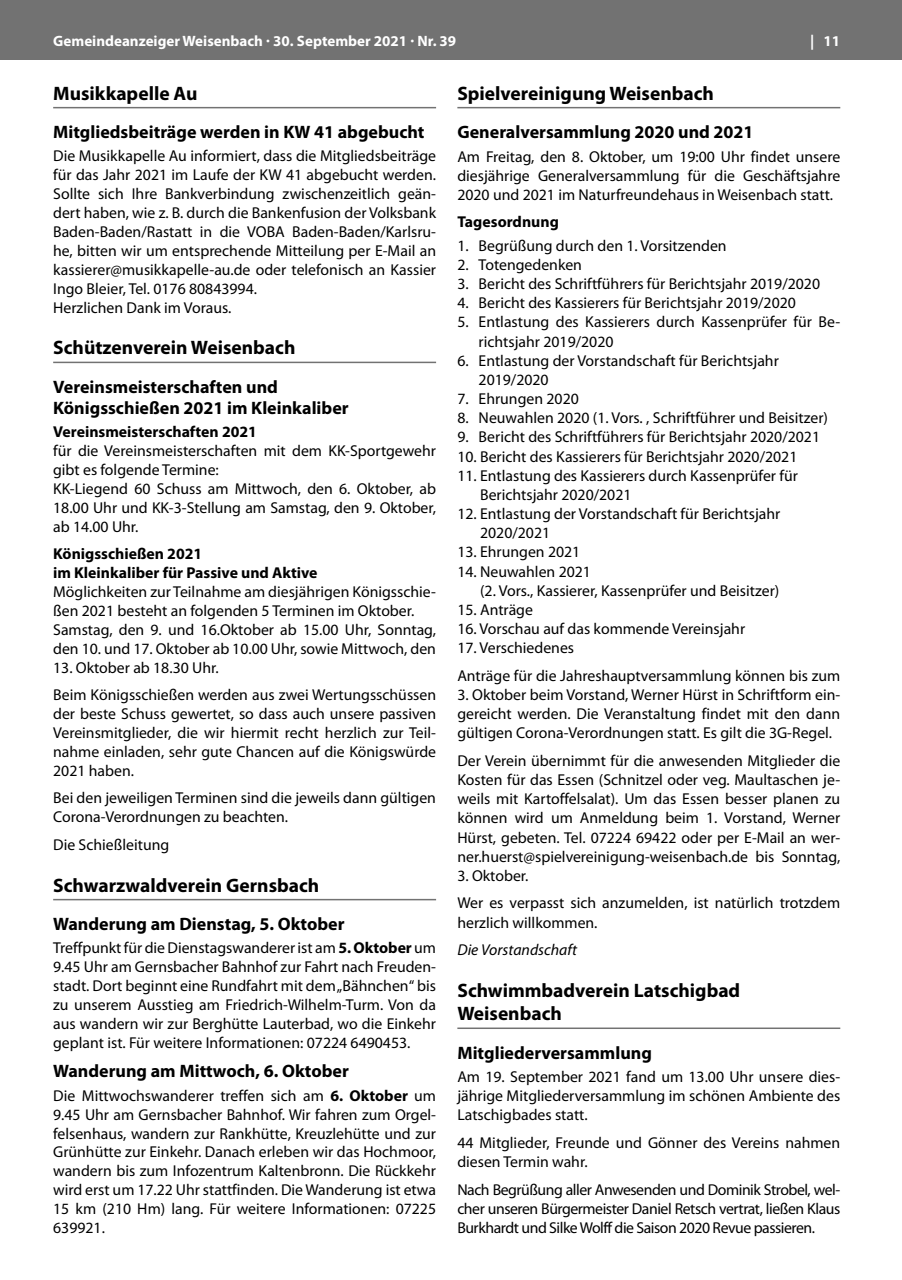
<style>
.page{position:relative;width:902px;height:1280px;background:#fff}
.page>*{position:absolute;margin:0;border:0;box-sizing:border-box;transform-origin:0 0}
.t1{font:700 19.5px/23px "Myriad Pro";color:#000}
.t2{font:700 18px/21.1px "Myriad Pro";color:#000}
.t3{font:15.75px/18.9px "Myriad Pro";color:#000}
.t4{font:700 15.75px/18.9px "Myriad Pro";color:#000}
.t5{font:italic 15.75px "Myriad Pro";color:#000}
.t6{font:700 15px "Myriad Pro";color:#fff}
.s1{font-weight:700}
</style>
<div class="page">
<div style="left:0;top:0;width:901px;height:60px;background:#727272"></div>
<hr style="left:53px;top:107px;width:383px;height:1px;background:#727272">
<hr style="left:53px;top:362px;width:383px;height:1px;background:#727272">
<hr style="left:53px;top:899px;width:383px;height:1px;background:#727272">
<hr style="left:457px;top:107px;width:383px;height:1px;background:#727272">
<hr style="left:457px;top:1027px;width:383px;height:2px;background:#727272">
<p class="t6" style="left:53px;top:31px;width:404px">Gemeindeanzeiger Weisenbach · 30. September 2021 · Nr. 39</p>
<p class="t6" style="left:810px;top:31px;width:31px">| 11</p>
<p class="t1" style="left:53px;top:81px;width:146px">musikkapelle Au</p>
<p class="t2" style="left:53px;top:121px;width:373px">mitgliedsbeiträge werden in KW 41 abgebucht</p>
<p class="t3" style="left:53px;top:146px;width:384px">Die Musikkapelle Au informiert, dass die Mitgliedsbeiträge für das Jahr 2021 im Laufe der KW 41 abgebucht werden.<br>Sollte sich Ihre Bankverbindung zwischenzeitlich geän&shy;dert haben, wie z. B. durch die Bankenfusion der Volksbank Baden-Baden/Rastatt in die VOBA Baden-Baden/Karlsru&shy;he, bitten wir um entsprechende Mitteilung per E-Mail an kassierer@musikkapelle-au.de oder telefonisch an Kassier Ingo Bleier, Tel. 0176 80843994.<br>Herzlichen Dank im Voraus.</p>
<p class="t1" style="left:53px;top:336px;width:244px">Schützenverein Weisenbach</p>
<p class="t2" style="left:53px;top:375px;width:297px">Vereinsmeisterschaften und<br>Königsschießen 2021 im Kleinkaliber</p>
<p class="t4" style="left:53px;top:422px;width:205px">Vereinsmeisterschaften 2021</p>
<p class="t3" style="left:53px;top:441px;width:384px">für die Vereinsmeisterschaften mit dem KK-Sportgewehr gibt es folgende Termine:<br>KK-Liegend 60 Schuss am Mittwoch, den 6. Oktober, ab 18.00 Uhr und KK-3-Stellung am Samstag, den 9. Oktober, ab 14.00 Uhr.</p>
<p class="t4" style="left:53px;top:544px;width:266px">Königsschießen 2021<br>im Kleinkaliber für passive und Aktive</p>
<p class="t3" style="left:53px;top:582px;width:384px">Möglichkeiten zur Teilnahme am diesjährigen Königsschie&shy;ßen 2021 besteht an folgenden 5 Terminen im Oktober.<br>Samstag, den 9. und 16.Oktober ab 15.00 Uhr, Sonntag, den 10. und 17. Oktober ab 10.00 Uhr, sowie Mittwoch, den</p>
<p class="t3" style="left:53px;top:653px;width:384px;line-height:27.5px">13. Oktober ab 18.30 Uhr.<br>Beim Königsschießen werden aus zwei Wertungsschüssen</p>
<p class="t3" style="left:53px;top:704px;width:384px;text-align:justify">der beste Schuss gewertet, so dass auch unsere passiven Vereinsmitglieder, die wir hiermit recht herzlich zur Teil&shy;nahme einladen, sehr gute Chancen auf die Königswürde 2021 haben.</p>
<p class="t3" style="left:53px;top:788px;width:384px">Bei den jeweiligen Terminen sind die jeweils dann gültigen<br>Corona-Verordnungen zu beachten.</p>
<p class="t3" style="left:53px;top:835px;width:117px">Die Schießleitung</p>
<p class="t1" style="left:53px;top:873px;width:268px">Schwarzwaldverein Gernsbach</p>
<p class="t2" style="left:53px;top:913px;width:293px">Wanderung am Dienstag, 5. Oktober</p>
<p class="t3" style="left:53px;top:938px;width:384px;text-align:justify">Treffpunkt für die Dienstagswanderer ist am <span class="s1">5. Oktober</span> um 9.45 Uhr am Gernsbacher Bahnhof zur Fahrt nach Freuden&shy;stadt. Dort beginnt eine Rundfahrt mit dem „Bähnchen“ bis zu unserem Ausstieg am Friedrich-Wilhelm-Turm. Von da aus wandern wir zur Berghütte Lauterbad, wo die Einkehr geplant ist. Für weitere Informationen: 07224 6490453.</p>
<p class="t2" style="left:53px;top:1060px;width:297px">Wanderung am mittwoch, 6. Oktober</p>
<p class="t3" style="left:53px;top:1086px;width:384px;text-align:justify">Die Mittwochswanderer treffen sich am <span class="s1">6. Oktober</span> um 9.45 Uhr am Gernsbacher Bahnhof. Wir fahren zum Orgel&shy;felsenhaus, wandern zur Rankhütte, Kreuzlehütte und zur Grünhütte zur Einkehr. Danach erleben wir das Hochmoor, wandern bis zum Infozentrum Kaltenbronn. Die Rückkehr wird erst um 17.22 Uhr stattfinden. Die Wanderung ist etwa 15 km (210 Hm) lang. Für weitere Informationen: 07225<br>639921.</p>
<p class="t1" style="left:457px;top:81px;width:258px">Spielvereinigung Weisenbach</p>
<p class="t2" style="left:457px;top:121px;width:298px">Generalversammlung 2020 und 2021</p>
<p class="t3" style="left:457px;top:146px;width:384px;text-align:justify">Am Freitag, den 8. Oktober, um 19:00 Uhr findet unsere diesjährige Generalversammlung für die Geschäftsjahre 2020 und 2021 im Naturfreundehaus in Weisenbach statt.</p>
<p class="t4" style="left:457px;top:212px;width:103px">Tagesordnung</p>
<p class="t3" style="left:457px;top:236px;width:271px">1. Begrüßung durch den 1. Vorsitzenden</p>
<p class="t3" style="left:457px;top:255px;width:126px">2. Totengedenken</p>
<p class="t3" style="left:457px;top:274px;width:364px">3. Bericht des Schriftführers für Berichtsjahr 2019/2020</p>
<p class="t3" style="left:457px;top:293px;width:340px">4. Bericht des Kassierers für Berichtsjahr 2019/2020</p>
<p class="t3" style="left:478px;top:312px;width:363px;text-indent:-21px">5. Entlastung des Kassierers durch Kassenprüfer für Be&shy;richtsjahr 2019/2020</p>
<p class="t3" style="left:478px;top:351px;width:301px;text-indent:-21px">6. Entlastung der Vorstandschaft für Berichtsjahr<br>2019/2020</p>
<p class="t3" style="left:457px;top:389px;width:123px">7. Ehrungen 2020</p>
<p class="t3" style="left:457px;top:408px;width:372px">8. Neuwahlen 2020 (1. Vors. , Schriftführer und Beisitzer)</p>
<p class="t3" style="left:457px;top:427px;width:364px">9. Bericht des Schriftführers für Berichtsjahr 2020/2021</p>
<p class="t3" style="left:457px;top:447px;width:341px">10. Bericht des Kassierers für Berichtsjahr 2020/2021</p>
<p class="t3" style="left:480px;top:466px;width:319px;text-indent:-23px">11. Entlastung des Kassierers durch Kassenprüfer für<br>Berichtsjahr 2020/2021</p>
<p class="t3" style="left:480px;top:504px;width:301px;text-indent:-23px">12. Entlastung der Vorstandschaft für Berichtsjahr<br>2020/2021</p>
<p class="t3" style="left:457px;top:542px;width:124px">13. Ehrungen 2021</p>
<p class="t3" style="left:480px;top:561px;width:300px;text-indent:-23px">14. Neuwahlen 2021<br>(2. Vors., Kassierer, Kassenprüfer und Beisitzer)</p>
<p class="t3" style="left:457px;top:600px;width:77px">15. Anträge</p>
<p class="t3" style="left:457px;top:619px;width:289px">16. Vorschau auf das kommende Vereinsjahr</p>
<p class="t3" style="left:457px;top:634px;width:384px;line-height:27.6px">17. Verschiedenes<br>Anträge für die Jahreshauptversammlung können bis zum</p>
<p class="t3" style="left:457px;top:685px;width:384px;text-align:justify">3. Oktober beim Vorstand, Werner Hürst in Schriftform ein&shy;gereicht werden. Die Veranstaltung findet mit den dann gültigen Corona-Verordnungen statt. Es gilt die 3G-Regel.</p>
<p class="t3" style="left:457px;top:751px;width:384px;text-align:justify">Der Verein übernimmt für die anwesenden Mitglieder die Kosten für das Essen (Schnitzel oder veg. Maultaschen je&shy;weils mit Kartoffelsalat). Um das Essen besser planen zu können wird um Anmeldung beim 1. Vorstand, Werner Hürst, gebeten. Tel. 07224 69422 oder per E-Mail an wer&shy;ner.huerst@spielvereinigung-weisenbach.de bis Sonntag,</p>
<p class="t3" style="left:457px;top:861px;width:384px;line-height:27.6px">3. Oktober.<br>Wer es verpasst sich anzumelden, ist natürlich trotzdem</p>
<p class="t3" style="left:457px;top:913px;width:142px">herzlich willkommen.</p>
<p class="t5" style="left:457px;top:941px;width:121px">Die Vorstandschaft</p>
<p class="t1" style="left:457px;top:979px;width:284px">Schwimmbadverein Latschigbad<br>Weisenbach</p>
<p class="t2" style="left:457px;top:1041px;width:196px">mitgliederversammlung</p>
<p class="t3" style="left:457px;top:1067px;width:384px;text-align:justify">Am 19. September 2021 fand um 13.00 Uhr unsere dies&shy;jährige Mitgliederversammlung im schönen Ambiente des Latschigbades statt.</p>
<p class="t3" style="left:457px;top:1133px;width:384px">44 Mitglieder, Freunde und Gönner des Vereins nahmen diesen Termin wahr.</p>
<p class="t3" style="left:457px;top:1180px;width:384px;text-align:justify">Nach Begrüßung aller Anwesenden und Dominik Strobel, wel&shy;cher unseren Bürgermeister Daniel Retsch vertrat, ließen Klaus Burkhardt und Silke Wolff die Saison 2020 Revue passieren.</p>
</div>
